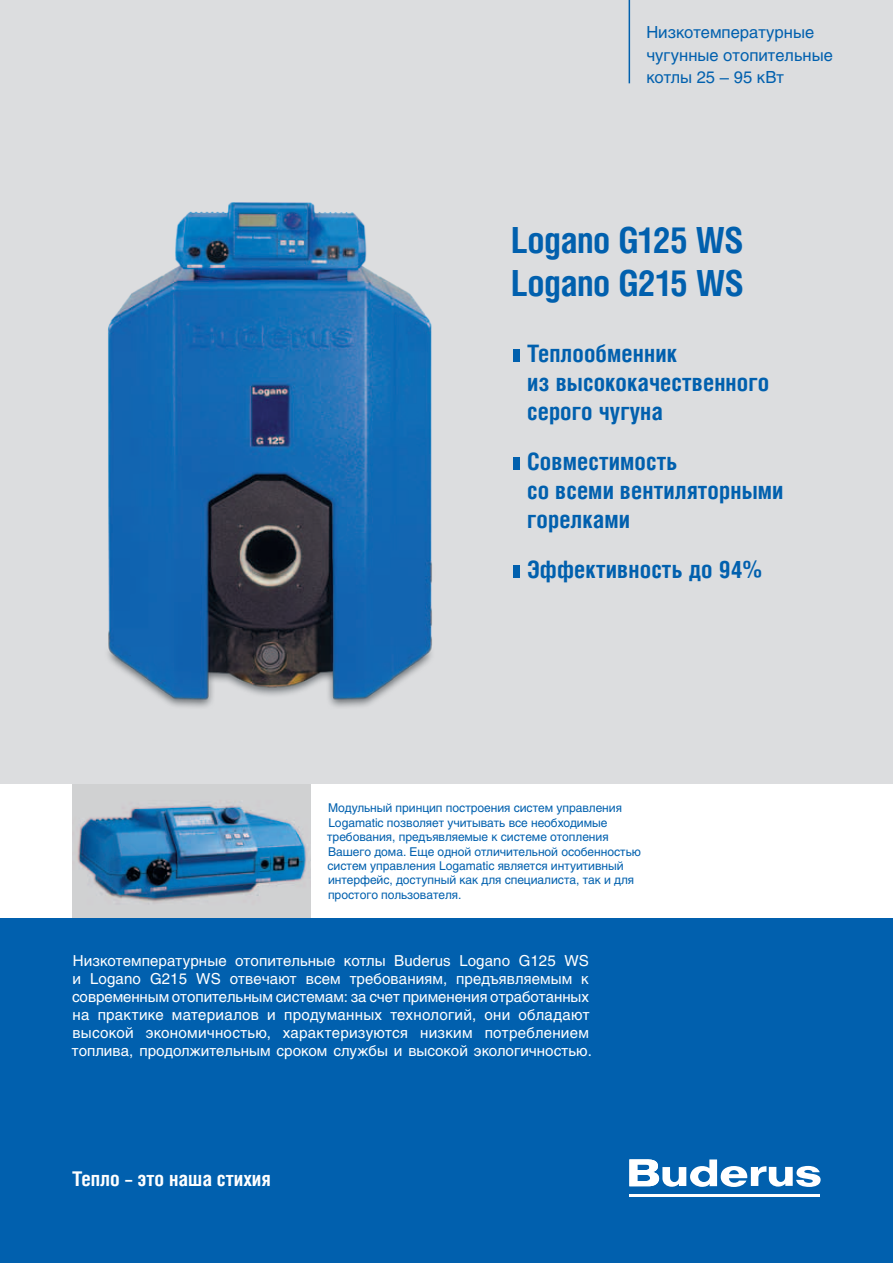
<style>
.page{position:relative;width:893px;height:1263px;background:#fff}
.page>*{position:absolute;margin:0;border:0;box-sizing:border-box;transform-origin:0 0}
.t1{font:700 36px/43.2px "Helios Cond";letter-spacing:-.01em;color:#0160ae}
.t2{font:700 24px/28.8px "Helios Cond";letter-spacing:.005em;color:#0160ae}
.t3{font:700 20.25px "Helios Cond";color:#fff}
.t4{font:16.5px/22.5px "Helios";color:#0160ae}
.t5{font:15px/18px "Helios";letter-spacing:.005em;color:#fff}
.t6{font:12px/14.4px "Helios";letter-spacing:-.005em;color:#0160ae}
</style>
<div class="page">
<div style="left:0;top:0;width:893px;height:963px;background:#dcdddf"></div>
<div style="left:0;top:784px;width:893px;height:141px;background:#fff"></div>
<img style="left:72px;top:784px;width:238px;height:134px">
<div style="left:0;top:918px;width:893px;height:345px;background:#0160ae"></div>
<hr style="left:629px;top:0;width:1px;height:83px;background:#0160ae">
<hr style="left:629px;top:1194px;width:190px;height:2px;background:#fff">
<svg style="left:629px;top:1159px;width:192px;height:28px"></svg>
<div style="left:513px;top:565px;width:6px;height:13px;background:#0160ae"></div>
<div style="left:513px;top:457px;width:6px;height:13px;background:#0160ae"></div>
<div style="left:513px;top:349px;width:6px;height:13px;background:#0160ae"></div>
<img style="left:108px;top:202px;width:324px;height:505px">
<p class="t4" style="left:646px;top:21px;width:188px">Низкотемпературные чугунные отопительные котлы 25 – 95 кВт</p>
<h1 class="t1" style="left:511px;top:218px;width:234px">Logano G125 WS<br>Logano G215 WS</h1>
<h2 class="t2" style="left:527px;top:339px;width:244px">Теплообменник<br>из высококачественного серого чугуна</h2>
<h2 class="t2" style="left:527px;top:446px;width:258px">Совместимость<br>со всеми вентиляторными горелками</h2>
<h2 class="t2" style="left:527px;top:554px;width:236px">Эффективность до 94%</h2>
<p class="t6" style="left:327px;top:801px;width:315px">Модульный принцип построения систем управления Logamatic позволяет учитывать все необходимые требования, предъявляемые к системе отопления Вашего дома. Еще одной отличительной особенностью систем управления Logamatic является интуитивный интерфейс, доступный как для специалиста, так и для простого пользователя.</p>
<p class="t5" style="left:72px;top:951px;width:521px">Низкотемпературные отопительные котлы Buderus Logano G125 WS и Logano G215 WS отвечают всем требованиям, предъявляемым к современным отопительным системам: за счет применения отработанных на практике материалов и продуманных технологий, они обладают высокой экономичностью, характеризуются низким потреблением топлива, продолжительным сроком службы и высокой экологичностью.</p>
<h3 class="t3" style="left:72px;top:1167px;width:200px">Тепло – это наша стихия</h3>
</div>
